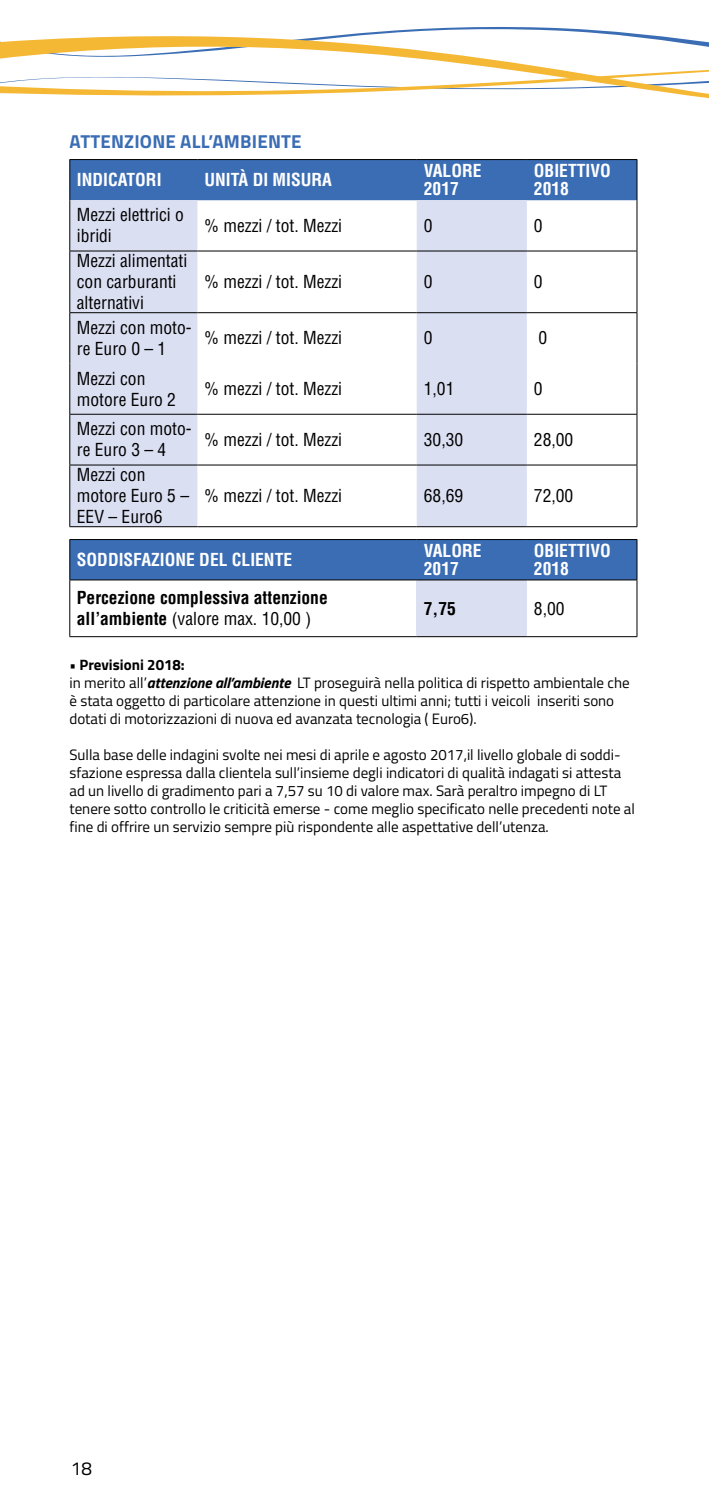
<style>
.page{position:relative;width:709px;height:1489px;background:#fff}
.page>*{position:absolute;margin:0;border:0;box-sizing:border-box;transform-origin:0 0}
.t1{font:700 18.75px "Titillium Web";letter-spacing:.01em;color:#3b6db4}
.t2{font:18.75px "Titillium Web";color:#000}
.t3{font:condensed 17.5px/21px "Helvetica LT Std";color:#000}
.t4{font:700 condensed 17.5px/17.5px "Helvetica LT Std";color:#fff}
.t5{font:700 condensed 17.5px/21px "Helvetica LT Std";color:#000}
.t6{font:15px/18px "Titillium Web";color:#000}
.s1{font-weight:400}
.s2{font-weight:700}
.s3{font-weight:700;font-style:italic}
</style>
<div class="page">
<svg style="left:0;top:27px;width:709px;height:20px"></svg>
<svg style="left:0;top:47px;width:709px;height:52px"></svg>
<div style="left:70px;top:540px;width:566px;height:39px;background:#3b6db4"></div>
<div style="left:417px;top:580px;width:110px;height:56px;background:#dbdff2"></div>
<hr style="left:69px;top:539px;width:348px;height:1px;background:#000">
<hr style="left:417px;top:539px;width:110px;height:1px;background:#000">
<hr style="left:527px;top:539px;width:110px;height:1px;background:#000">
<hr style="left:69px;top:579px;width:348px;height:1px;background:#000">
<hr style="left:417px;top:579px;width:110px;height:1px;background:#000">
<hr style="left:527px;top:579px;width:110px;height:1px;background:#000">
<hr style="left:69px;top:636px;width:348px;height:1px;background:#000">
<hr style="left:417px;top:636px;width:110px;height:1px;background:#000">
<hr style="left:527px;top:636px;width:110px;height:1px;background:#000">
<hr style="left:69px;top:540px;width:1px;height:39px;background:#000">
<hr style="left:636px;top:540px;width:1px;height:39px;background:#000">
<hr style="left:69px;top:580px;width:1px;height:56px;background:#000">
<hr style="left:636px;top:580px;width:1px;height:56px;background:#000">
<div style="left:70px;top:160px;width:566px;height:40px;background:#3b6db4"></div>
<svg style="left:70px;top:200px;width:457px;height:326px;fill:#dbdff2"></svg>
<hr style="left:69px;top:250px;width:128px;height:1px;background:#000">
<hr style="left:197px;top:250px;width:220px;height:1px;background:#000">
<hr style="left:417px;top:250px;width:110px;height:1px;background:#000">
<hr style="left:527px;top:250px;width:110px;height:1px;background:#000">
<hr style="left:69px;top:312px;width:128px;height:1px;background:#000">
<hr style="left:197px;top:312px;width:220px;height:1px;background:#000">
<hr style="left:417px;top:312px;width:110px;height:1px;background:#000">
<hr style="left:527px;top:312px;width:110px;height:1px;background:#000">
<hr style="left:69px;top:414px;width:128px;height:1px;background:#000">
<hr style="left:197px;top:414px;width:220px;height:1px;background:#000">
<hr style="left:417px;top:414px;width:110px;height:1px;background:#000">
<hr style="left:527px;top:414px;width:110px;height:1px;background:#000">
<hr style="left:69px;top:464px;width:128px;height:1px;background:#000">
<hr style="left:197px;top:464px;width:220px;height:1px;background:#000">
<hr style="left:417px;top:464px;width:110px;height:1px;background:#000">
<hr style="left:527px;top:464px;width:110px;height:1px;background:#000">
<hr style="left:69px;top:159px;width:128px;height:1px;background:#000">
<hr style="left:69px;top:160px;width:1px;height:40px;background:#000">
<hr style="left:197px;top:159px;width:220px;height:1px;background:#000">
<hr style="left:417px;top:159px;width:110px;height:1px;background:#000">
<hr style="left:527px;top:159px;width:110px;height:1px;background:#000">
<hr style="left:636px;top:160px;width:1px;height:40px;background:#000">
<hr style="left:69px;top:200px;width:1px;height:51px;background:#000">
<hr style="left:69px;top:363px;width:1px;height:51px;background:#000">
<hr style="left:636px;top:200px;width:1px;height:51px;background:#000">
<hr style="left:636px;top:363px;width:1px;height:51px;background:#000">
<hr style="left:69px;top:251px;width:1px;height:61px;background:#000">
<hr style="left:636px;top:251px;width:1px;height:61px;background:#000">
<hr style="left:69px;top:313px;width:1px;height:50px;background:#000">
<hr style="left:636px;top:313px;width:1px;height:50px;background:#000">
<hr style="left:69px;top:414px;width:1px;height:50px;background:#000">
<hr style="left:636px;top:414px;width:1px;height:50px;background:#000">
<hr style="left:69px;top:465px;width:1px;height:61px;background:#000">
<hr style="left:636px;top:465px;width:1px;height:61px;background:#000">
<hr style="left:69px;top:526px;width:128px;height:1px;background:#000">
<hr style="left:197px;top:526px;width:220px;height:1px;background:#000">
<hr style="left:417px;top:526px;width:110px;height:1px;background:#000">
<hr style="left:527px;top:526px;width:110px;height:1px;background:#000">
<p class="t1" style="left:70px;top:127px;width:233px">ATTENZIONE ALL’AMBIENTE</p>
<p class="t4" style="left:77px;top:171px;width:86px">INDICATORI</p>
<p class="t4" style="left:204px;top:171px;width:129px">UNITÀ DI MISURA</p>
<p class="t4" style="left:424px;top:162px;width:59px">VALORE<br>2017</p>
<p class="t4" style="left:534px;top:162px;width:78px">OBIETTIVO<br>2018</p>
<p class="t3" style="left:77px;top:204px;width:108px">Mezzi elettrici o ibridi</p>
<p class="t3" style="left:204px;top:215px;width:139px">% mezzi / tot. Mezzi</p>
<p class="t3" style="left:424px;top:215px;width:10px">0</p>
<p class="t3" style="left:534px;top:215px;width:10px">0</p>
<p class="t3" style="left:77px;top:250px;width:112px">Mezzi alimentati con carburanti alternativi</p>
<p class="t3" style="left:204px;top:271px;width:139px">% mezzi / tot. Mezzi</p>
<p class="t3" style="left:424px;top:271px;width:10px">0</p>
<p class="t3" style="left:534px;top:271px;width:10px">0</p>
<p class="t3" style="left:77px;top:317px;width:116px">Mezzi con moto&shy;re Euro 0 – 1</p>
<p class="t3" style="left:204px;top:327px;width:139px">% mezzi / tot. Mezzi</p>
<p class="t3" style="left:424px;top:327px;width:10px">0</p>
<p class="t3" style="left:538px;top:327px;width:10px">0</p>
<p class="t3" style="left:77px;top:367px;width:101px">Mezzi con motore Euro 2</p>
<p class="t3" style="left:204px;top:378px;width:139px">% mezzi / tot. Mezzi</p>
<p class="t3" style="left:424px;top:378px;width:32px">1,01</p>
<p class="t3" style="left:534px;top:378px;width:10px">0</p>
<p class="t3" style="left:77px;top:418px;width:116px">Mezzi con moto&shy;re Euro 3 – 4</p>
<p class="t3" style="left:204px;top:429px;width:139px">% mezzi / tot. Mezzi</p>
<p class="t3" style="left:424px;top:429px;width:41px">30,30</p>
<p class="t3" style="left:534px;top:429px;width:41px">28,00</p>
<p class="t3" style="left:77px;top:464px;width:114px">Mezzi con motore Euro 5 –<br>EEV – Euro6</p>
<p class="t3" style="left:204px;top:485px;width:139px">% mezzi / tot. Mezzi</p>
<p class="t3" style="left:424px;top:485px;width:41px">68,69</p>
<p class="t3" style="left:534px;top:485px;width:41px">72,00</p>
<p class="t4" style="left:77px;top:550px;width:217px">SODDISFAZIONE DEL CLIENTE</p>
<p class="t4" style="left:424px;top:542px;width:59px">VALORE<br>2017</p>
<p class="t4" style="left:534px;top:542px;width:78px">OBIETTIVO<br>2018</p>
<p class="t5" style="left:77px;top:587px;width:252px">Percezione complessiva attenzione all’ambiente <span class="s1">(valore max. 10,00 )</span></p>
<p class="t5" style="left:424px;top:597px;width:34px">7,75</p>
<p class="t3" style="left:534px;top:597px;width:32px">8,00</p>
<p class="t6" style="left:69px;top:654px;width:561px"><span class="s2">• Previsioni 2018:<br></span>in merito all’<span class="s3">attenzione all’ambiente</span> LT proseguirà nella politica di rispetto ambientale che è stata oggetto di particolare attenzione in questi ultimi anni; tutti i veicoli inseriti sono dotati di motorizzazioni di nuova ed avanzata tecnologia ( Euro6).</p>
<p class="t6" style="left:69px;top:744px;width:567px">Sulla base delle indagini svolte nei mesi di aprile e agosto 2017,il livello globale di soddi&shy;sfazione espressa dalla clientela sull’insieme degli indicatori di qualità indagati si attesta ad un livello di gradimento pari a 7,57 su 10 di valore max. Sarà peraltro impegno di LT tenere sotto controllo le criticità emerse - come meglio specificato nelle precedenti note al fine di offrire un servizio sempre più rispondente alle aspettative dell’utenza.</p>
<p class="t2" style="left:71px;top:1454px;width:22px">18</p>
</div>
